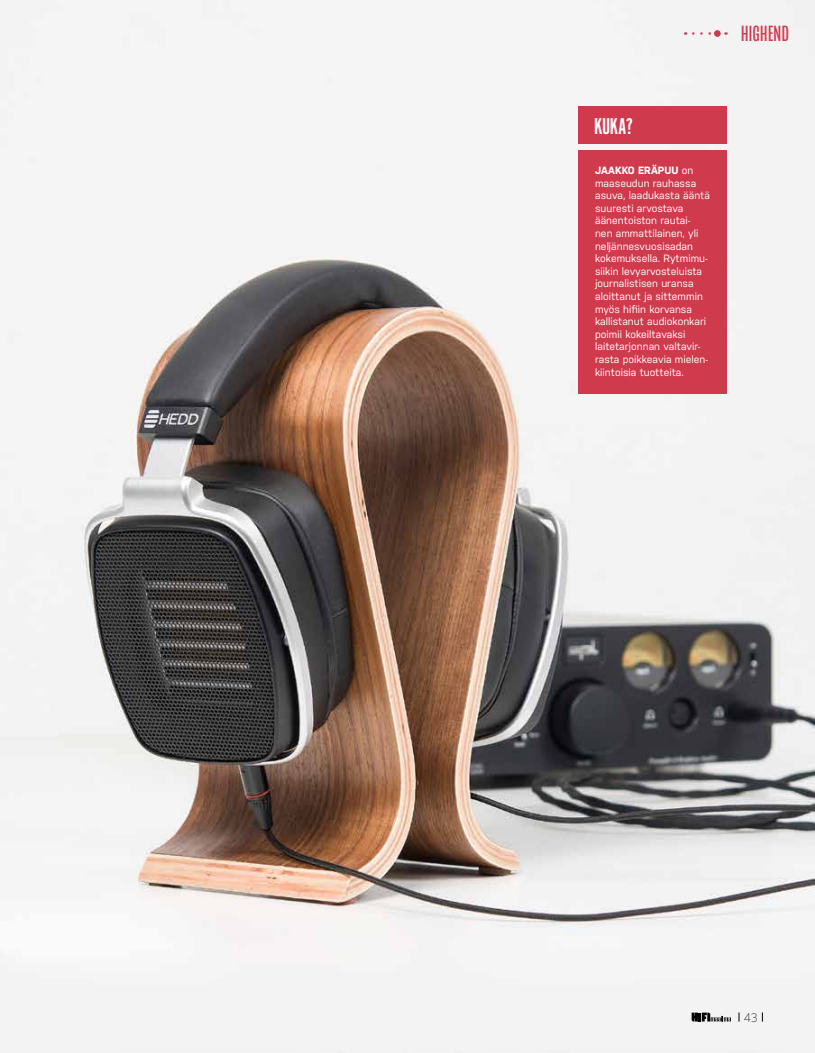
<style>
.page{position:relative;width:815px;height:1053px;background:#fff}
.page>*{position:absolute;margin:0;border:0;box-sizing:border-box;transform-origin:0 0}
.t1{font:23.75px "Alternate Got No 1 D";color:#fff}
.t2{font:22.5px "Mongoose";letter-spacing:.02em;color:#d03a4d}
.t3{font:100 12.25px "Alright Sans";color:#000;scale:.9 1}
.t4{font:10.5px/12.6px "Nudista";letter-spacing:.005em;color:#fff}
.s1{font-weight:700}
</style>
<div class="page">
<img style="left:1px;top:0;width:814px;height:1052px">
<div style="left:578px;top:150px;width:149px;height:243px;background:#d03a4d"></div>
<div style="left:578px;top:106px;width:149px;height:38px;background:#d03a4d"></div>
<svg style="left:692px;top:1012px;width:39px;height:9px"></svg>
<svg style="left:693px;top:32px;width:33px;height:3px"></svg>
<div style="left:714px;top:30px;width:7px;height:7px;background:#d03a4d;border-radius:50%"></div>
<h1 class="t1" style="left:594px;top:113px;width:40px">KUKA?</h1>
<p class="t4" style="left:595px;top:164px;width:116px"><span class="s1">JAAKKO ERÄPUU</span> on maaseudun rauhassa asuva, laadukasta ääntä suuresti arvostava äänentoiston rautai&shy;nen ammattilainen, yli neljännesvuosisadan kokemuksella. Rytmimu&shy;siikin levyarvosteluista journalistisen uransa aloittanut ja sittemmin myös hifiin korvansa kallistanut audiokonkari poimii kokeiltavaksi laitetarjonnan valtavir&shy;rasta poikkeavia mielen&shy;kiintoisia tuotteita.</p>
<h2 class="t2" style="left:741px;top:21px;width:49px">HIGHEND</h2>
<p class="t3" style="left:744px;top:1009px;width:17px">43</p>
</div>
